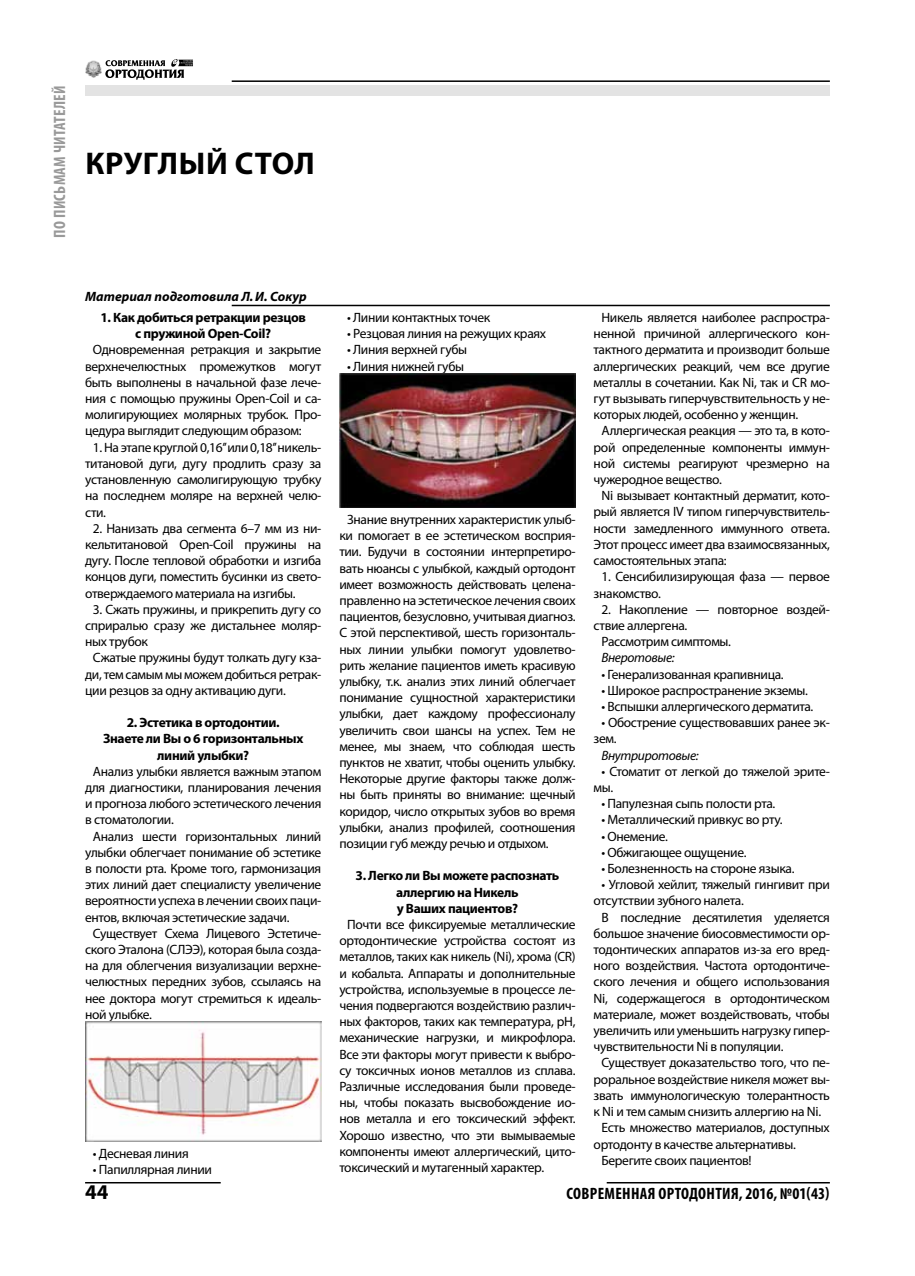
<style>
.page{position:relative;width:915px;height:1276px;background:#fff}
.page>*{position:absolute;margin:0;border:0;box-sizing:border-box;transform-origin:0 0}
.t1{font:700 31.5px "Myriad Pro";letter-spacing:.02em;color:#000}
.t2{font:700 21px "Myriad Pro";color:#000}
.t3{font:700 condensed 16.5px "Myriad Pro";letter-spacing:.02em;color:#000}
.t4{font:700 condensed 16.5px "Myriad Pro";letter-spacing:.02em;color:#999}
.t5{font:13.5px/16.2px "Myriad Pro";letter-spacing:-.025em;color:#000;text-align:justify}
.t6{font:700 13.5px/16.2px "Myriad Pro";letter-spacing:-.025em;color:#000;text-align:center}
.t7{font:italic 700 13.5px "Myriad Pro";color:#000}
.t8{font:italic 13.5px "Myriad Pro";letter-spacing:-.025em;color:#000}
</style>
<div class="page">
<hr style="left:606px;top:1182px;width:223px;height:1px;background:#000">
<hr style="left:85px;top:1182px;width:136px;height:1px;background:#000">
<hr style="left:232px;top:305px;width:597px;height:1px;background:#000">
<hr style="left:232px;top:80px;width:597px;height:2px;background:#000">
<svg style="left:105px;top:59px;width:88px;height:21px"></svg>
<img style="left:85px;top:60px;width:16px;height:18px">
<img style="left:85px;top:1021px;width:236px;height:120px">
<img style="left:339px;top:373px;width:236px;height:135px">
<div style="left:85px;top:85px;width:744px;height:10px;background:#e3e3e3"></div>
<p class="t4" style="left:49px;top:238px;width:154px;rotate:-90deg">ПО ПИСЬМАМ ЧИТАТЕЛЕЙ</p>
<h1 class="t1" style="left:85px;top:143px;width:231px">КРУГЛЫЙ СТОЛ</h1>
<p class="t7" style="left:85px;top:287px;width:223px">Материал подготовила Л.И. Сокур</p>
<p class="t6" style="left:100px;top:309px;width:207px">1. Как добиться ретракции резцов с пружиной Open-Coil?</p>
<p class="t5" style="left:85px;top:341px;width:238px;text-indent:8px">Одновременная ретракция и закрытие верхнечелюстных промежутков могут быть выполнены в начальной фазе лече&shy;ния с помощью пружины Open-Coil и са&shy;молигирующиех молярных трубок. Про&shy;цедура выглядит следующим образом:</p>
<p class="t5" style="left:85px;top:439px;width:238px;text-indent:8px">1. На этапе круглой 0,16’’или 0,18’’никель&shy;титановой дуги, дугу продлить сразу за установленную самолигирующую трубку на последнем моляре на верхней челю&shy;сти.</p>
<p class="t5" style="left:85px;top:520px;width:238px;text-indent:8px">2. Нанизать два сегмента 6–7 мм из ни&shy;кельтитановой Open-Coil пружины на дугу. После тепловой обработки и изгиба концов дуги, поместить бусинки из свето&shy;отверждаемого материала на изгибы.</p>
<p class="t5" style="left:93px;top:601px;width:230px">3. Сжать пружины, и прикрепить дугу со</p>
<p class="t5" style="left:85px;top:617px;width:238px">сприралью сразу же дистальнее моляр-</p>
<p class="t5" style="left:85px;top:633px;width:64px">ных трубок</p>
<p class="t5" style="left:93px;top:649px;width:230px">Сжатые пружины будут толкать дугу кза-</p>
<p class="t5" style="left:85px;top:665px;width:238px">ди, тем самым мы можем добиться ретрак-</p>
<p class="t5" style="left:85px;top:682px;width:202px">ции резцов за одну активацию дуги.</p>
<p class="t6" style="left:103px;top:714px;width:202px">2. Эстетика в ортодонтии.<br>Знаете ли Вы о 6 горизонтальных линий улыбки?</p>
<p class="t5" style="left:93px;top:763px;width:230px">Анализ улыбки является важным этапом</p>
<p class="t5" style="left:85px;top:779px;width:238px">для диагностики, планирования лечения</p>
<p class="t5" style="left:85px;top:795px;width:238px">и прогноза любого эстетического лечения</p>
<p class="t5" style="left:85px;top:811px;width:90px">в стоматологии.</p>
<p class="t5" style="left:93px;top:827px;width:230px">Анализ шести горизонтальных линий</p>
<p class="t5" style="left:85px;top:844px;width:238px">улыбки облегчает понимание об эстетике</p>
<p class="t5" style="left:85px;top:860px;width:238px">в полости рта. Кроме того, гармонизация</p>
<p class="t5" style="left:85px;top:876px;width:238px">этих линий дает специалисту увеличение</p>
<p class="t5" style="left:85px;top:892px;width:238px">вероятности успеха в лечении своих паци-</p>
<p class="t5" style="left:85px;top:908px;width:206px">ентов, включая эстетические задачи.</p>
<p class="t5" style="left:93px;top:925px;width:230px">Существует Схема Лицевого Эстетиче-</p>
<p class="t5" style="left:85px;top:941px;width:238px">ского Эталона (СЛЭЭ), которая была созда-</p>
<p class="t5" style="left:85px;top:957px;width:238px">на для облегчения визуализации верхне-</p>
<p class="t5" style="left:85px;top:973px;width:238px">челюстных передних зубов, ссылаясь на</p>
<p class="t5" style="left:85px;top:989px;width:238px">нее доктора могут стремиться к идеаль-</p>
<p class="t5" style="left:85px;top:1006px;width:68px">ной улыбке.</p>
<p class="t5" style="left:93px;top:1144px;width:97px">• Десневая линия</p>
<p class="t5" style="left:93px;top:1161px;width:120px">• Папиллярная линии</p>
<h2 class="t2" style="left:85px;top:1178px;width:25px">44</h2>
<p class="t5" style="left:347px;top:309px;width:144px">• Линии контактных точек</p>
<p class="t5" style="left:347px;top:325px;width:200px">• Резцовая линия на режущих краях</p>
<p class="t5" style="left:347px;top:341px;width:121px">• Линия верхней губы</p>
<p class="t5" style="left:347px;top:358px;width:118px">• Линия нижней губы</p>
<p class="t5" style="left:339px;top:511px;width:238px;text-indent:8px">Знание внутренних характеристик улыб&shy;ки помогает в ее эстетическом восприя&shy;тии. Будучи в состоянии интерпретиро&shy;вать нюансы с улыбкой, каждый ортодонт имеет возможность действовать целена&shy;правленно на эстетическое лечения своих пациентов, безусловно, учитывая диагноз.<br>С этой перспективой, шесть горизонталь&shy;ных линии улыбки помогут удовлетво&shy;рить желание пациентов иметь красивую улыбку, т.к. анализ этих линий облегчает понимание сущностной характеристики улыбки, дает каждому профессионалу увеличить свои шансы на успех. Тем не менее, мы знаем, что соблюдая шесть пунктов не хватит, чтобы оценить улыбку.<br>Некоторые другие факторы также долж&shy;ны быть приняты во внимание: щечный коридор, число открытых зубов во время улыбки, анализ профилей, соотношения позиции губ между речью и отдыхом.</p>
<p class="t6" style="left:355px;top:867px;width:205px">3. Легко ли Вы можете распознать аллергию на Никель<br>у Ваших пациентов?</p>
<p class="t5" style="left:339px;top:916px;width:238px;text-indent:8px">Почти все фиксируемые металлические ортодонтические устройства состоят из металлов, таких как никель (Ni), хрома (CR) и кобальта. Аппараты и дополнительные устройства, используемые в процессе ле&shy;чения подвергаются воздействию различ&shy;ных факторов, таких как температура, рН, механические нагрузки, и микрофлора.<br>Все эти факторы могут привести к выбро&shy;су токсичных ионов металлов из сплава.<br>Различные исследования были проведе&shy;ны, чтобы показать высвобождение ио&shy;нов металла и его токсический эффект.<br>Хорошо известно, что эти вымываемые компоненты имеют аллергический, цито&shy;токсический и мутагенный характер.</p>
<p class="t5" style="left:601px;top:309px;width:230px">Никель является наиболее распростра-</p>
<p class="t5" style="left:593px;top:325px;width:238px">ненной причиной аллергического кон-</p>
<p class="t5" style="left:593px;top:341px;width:238px">тактного дерматита и производит больше</p>
<p class="t5" style="left:593px;top:358px;width:238px">аллергических реакций, чем все другие</p>
<p class="t5" style="left:593px;top:374px;width:238px">металлы в сочетании. Как Ni, так и CR мо-</p>
<p class="t5" style="left:593px;top:390px;width:238px">гут вызывать гиперчувствительность у не-</p>
<p class="t5" style="left:593px;top:406px;width:206px">которых людей, особенно у женщин.</p>
<p class="t5" style="left:601px;top:422px;width:230px">Аллергическая реакция — это та, в кото-</p>
<p class="t5" style="left:593px;top:439px;width:238px">рой определенные компоненты иммун-</p>
<p class="t5" style="left:593px;top:455px;width:238px">ной системы реагируют чрезмерно на</p>
<p class="t5" style="left:593px;top:471px;width:130px">чужеродное вещество.</p>
<p class="t5" style="left:601px;top:487px;width:230px">Ni вызывает контактный дерматит, кото-</p>
<p class="t5" style="left:593px;top:503px;width:238px">рый является IV типом гиперчувствитель-</p>
<p class="t5" style="left:593px;top:520px;width:238px">ности замедленного иммунного ответа.</p>
<p class="t5" style="left:593px;top:536px;width:238px">Этот процесс имеет два взаимосвязанных,</p>
<p class="t5" style="left:593px;top:552px;width:134px">самостоятельных этапа:</p>
<p class="t5" style="left:593px;top:568px;width:238px;text-indent:8px">1. Сенсибилизирующая фаза — первое знакомство.</p>
<p class="t5" style="left:601px;top:601px;width:230px">2. Накопление — повторное воздей-</p>
<p class="t5" style="left:593px;top:617px;width:95px">ствие аллергена.</p>
<p class="t5" style="left:601px;top:633px;width:131px">Рассмотрим симптомы.</p>
<p class="t8" style="left:601px;top:649px;width:75px">Внеротовые:</p>
<p class="t5" style="left:601px;top:665px;width:184px">• Генерализованная крапивница.</p>
<p class="t5" style="left:601px;top:682px;width:208px">• Широкое распространение экземы.</p>
<p class="t5" style="left:601px;top:698px;width:213px">• Вспышки аллергического дерматита.</p>
<p class="t5" style="left:593px;top:714px;width:238px;text-indent:8px">• Обострение существовавших ранее эк&shy;зем.</p>
<p class="t8" style="left:601px;top:746px;width:99px">Внутриротовые:</p>
<p class="t5" style="left:593px;top:763px;width:238px;text-indent:8px">• Стоматит от легкой до тяжелой эрите&shy;мы.</p>
<p class="t5" style="left:601px;top:795px;width:175px">• Папулезная сыпь полости рта.</p>
<p class="t5" style="left:601px;top:811px;width:182px">• Металлический привкус во рту.</p>
<p class="t5" style="left:601px;top:827px;width:68px">• Онемение.</p>
<p class="t5" style="left:601px;top:844px;width:146px">• Обжигающее ощущение.</p>
<p class="t5" style="left:601px;top:860px;width:194px">• Болезненность на стороне языка.</p>
<p class="t5" style="left:601px;top:876px;width:230px">• Угловой хейлит, тяжелый гингивит при</p>
<p class="t5" style="left:593px;top:892px;width:152px">отсутствии зубного налета.</p>
<p class="t5" style="left:601px;top:908px;width:230px">В последние десятилетия уделяется</p>
<p class="t5" style="left:593px;top:925px;width:238px">большое значение биосовместимости ор-</p>
<p class="t5" style="left:593px;top:941px;width:238px">тодонтических аппаратов из-за его вред-</p>
<p class="t5" style="left:593px;top:957px;width:238px">ного воздействия. Частота ортодонтиче-</p>
<p class="t5" style="left:593px;top:973px;width:238px">ского лечения и общего использования</p>
<p class="t5" style="left:593px;top:989px;width:238px">Ni, содержащегося в ортодонтическом</p>
<p class="t5" style="left:593px;top:1006px;width:238px">материале, может воздействовать, чтобы</p>
<p class="t5" style="left:593px;top:1022px;width:238px">увеличить или уменьшить нагрузку гипер-</p>
<p class="t5" style="left:593px;top:1038px;width:191px">чувствительности Ni в популяции.</p>
<p class="t5" style="left:601px;top:1054px;width:230px">Существует доказательство того, что пе-</p>
<p class="t5" style="left:593px;top:1070px;width:238px">роральное воздействие никеля может вы-</p>
<p class="t5" style="left:593px;top:1087px;width:238px">звать иммунологическую толерантность</p>
<p class="t5" style="left:593px;top:1103px;width:229px">к Ni и тем самым снизить аллергию на Ni.</p>
<p class="t5" style="left:601px;top:1119px;width:230px">Есть множество материалов, доступных</p>
<p class="t5" style="left:593px;top:1135px;width:203px">ортодонту в качестве альтернативы.</p>
<p class="t5" style="left:601px;top:1151px;width:152px">Берегите своих пациентов!</p>
<p class="t3" style="left:566px;top:1183px;width:264px">СОВРЕМЕННАЯ ОРТОДОНТИЯ, 2016, №01(43)</p>
</div>
